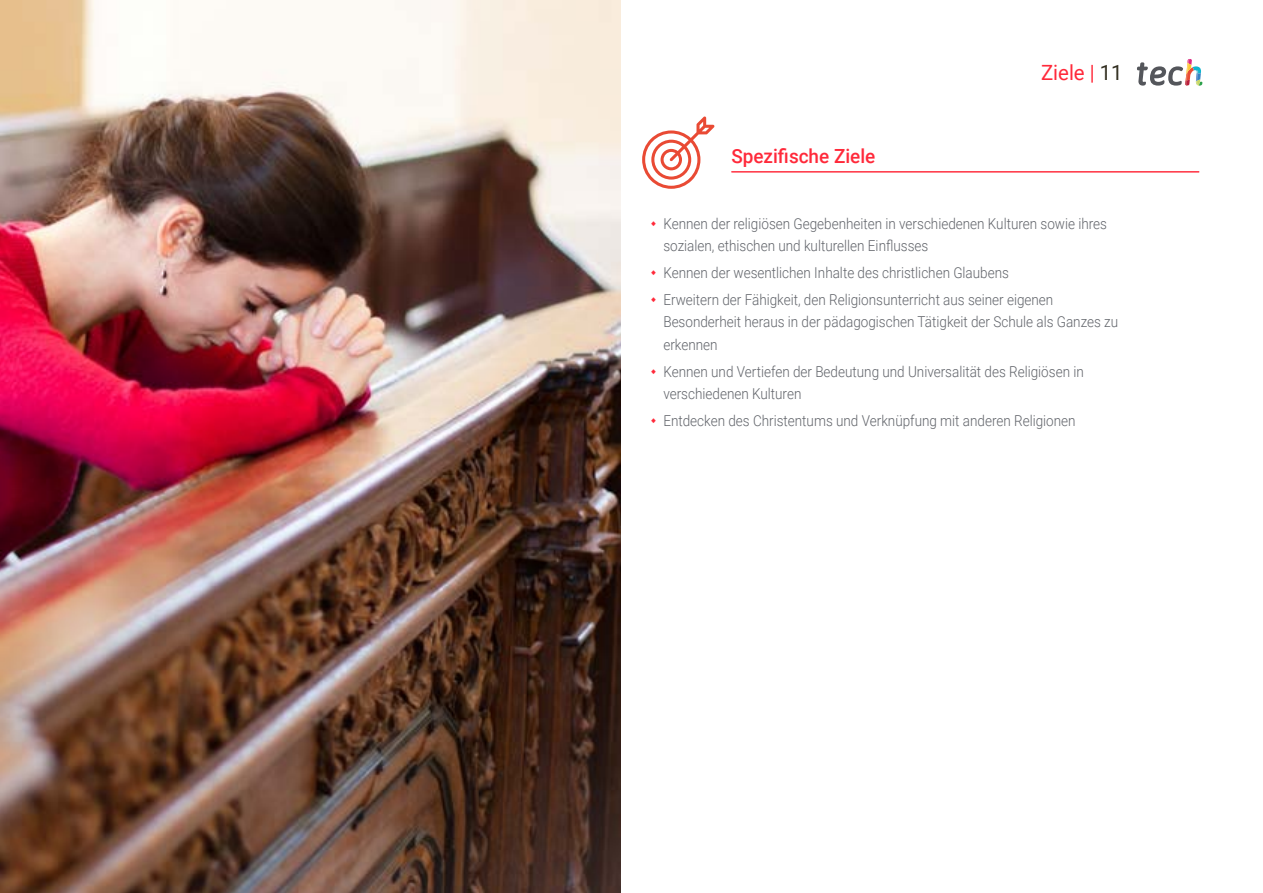
<style>
.page{position:relative;width:1263px;height:893px;background:#fff}
.page>*{position:absolute;margin:0;border:0;box-sizing:border-box;transform-origin:0 0}
.t1{font:21px "Roboto";color:#ff293a}
.t2{font:500 19.5px "Roboto";color:#ff293a}
.t3{font:300 15px/22.5px "Roboto";color:#61646a;scale:.9 1}
.s1{color:#312e20}
</style>
<div class="page">
<img style="left:0;top:0;width:621px;height:893px">
<svg style="left:642px;top:116px;width:72px;height:73px"></svg>
<hr style="left:731px;top:171px;width:468px;height:1px;background:#ff293a">
<svg style="left:1137px;top:59px;width:65px;height:27px"></svg>
<h2 class="t2" style="left:731px;top:143px;width:145px">Spezifische Ziele</h2>
<h1 class="t1" style="left:1041px;top:57px;width:83px">Ziele | <span class="s1">11</span></h1>
<p class="t3" style="left:663px;top:212px;width:494px">Kennen der religiösen Gegebenheiten in verschiedenen Kulturen sowie ihres sozialen, ethischen und kulturellen Einflusses</p>
<p class="t3" style="left:663px;top:259px;width:435px;line-height:26.7px">Kennen der wesentlichen Inhalte des christlichen Glaubens<br>Erweitern der Fähigkeit, den Religionsunterricht aus seiner eigenen</p>
<p class="t3" style="left:663px;top:310px;width:507px">Besonderheit heraus in der pädagogischen Tätigkeit der Schule als Ganzes zu erkennen</p>
<p class="t3" style="left:663px;top:360px;width:469px">Kennen und Vertiefen der Bedeutung und Universalität des Religiösen in verschiedenen Kulturen</p>
<p class="t3" style="left:663px;top:409px;width:460px">Entdecken des Christentums und Verknüpfung mit anderen Religionen</p>
</div>
